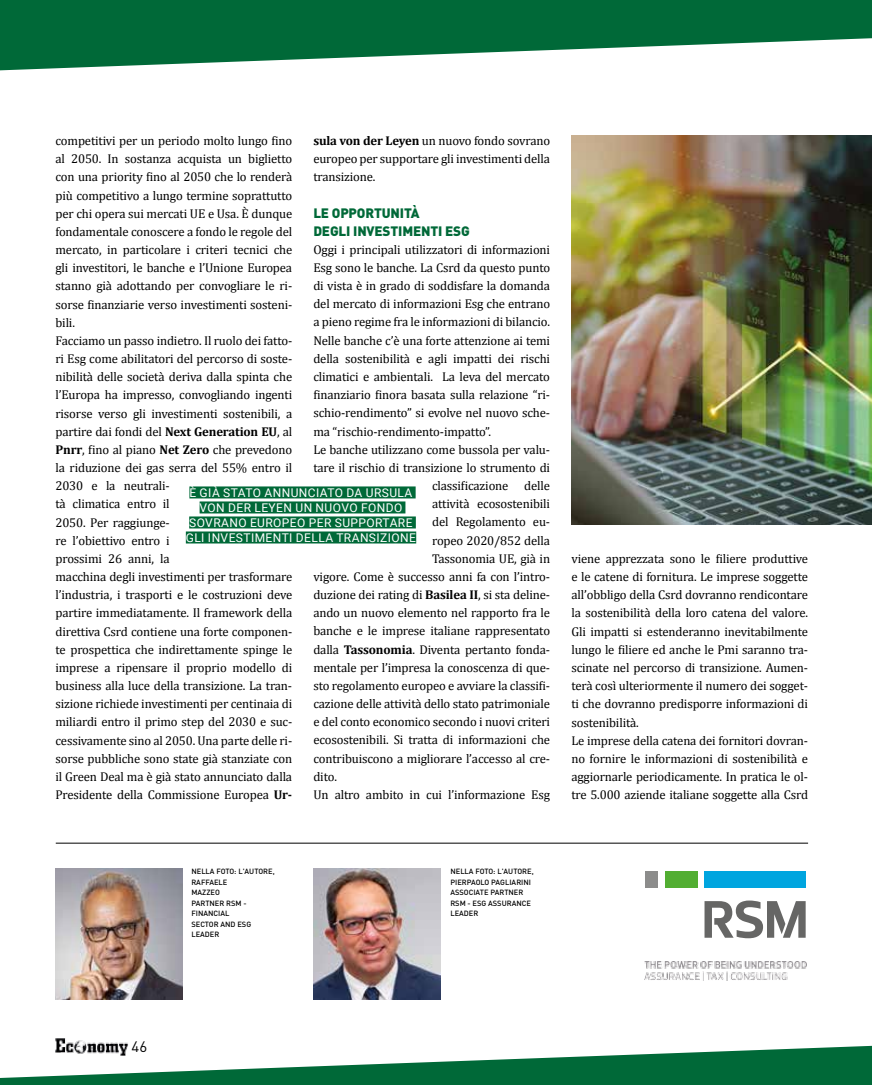
<style>
.page{position:relative;width:872px;height:1085px;background:#fff}
.page>*{position:absolute;margin:0;border:0;box-sizing:border-box;transform-origin:0 0}
.t1{font:15px "DIN";color:#000}
.t2{font:900 13.5px/18.1px "DIN";letter-spacing:-.01em;color:#006938}
.t3{font:12.75px/18.1px "Cambria";letter-spacing:-.01em;color:#000}
.t4{font:12px/15px "Roboto";letter-spacing:.035em;color:#fff;text-align:center}
.t5{font:500 7.5px/10.5px "DIN";color:#000}
.s1{font-weight:700}
</style>
<div class="page">
<svg style="left:0;top:1045px;width:872px;height:39px;fill:#006938"></svg>
<svg style="left:0;top:0;width:872px;height:71px;fill:#006938"></svg>
<img style="left:53px;top:1038px;width:76px;height:18px">
<img style="left:56px;top:868px;width:126px;height:131px">
<img style="left:313px;top:868px;width:127px;height:131px">
<hr style="left:56px;top:842px;width:752px;height:1px;background:#000">
<div style="left:704px;top:870px;width:101px;height:17px;background:#00a5df"></div>
<div style="left:645px;top:870px;width:13px;height:17px;background:#8c8c8b"></div>
<div style="left:665px;top:870px;width:32px;height:17px;background:#52ae32"></div>
<svg style="left:704px;top:900px;width:101px;height:38px"></svg>
<img style="left:644px;top:961px;width:162px;height:19px">
<div style="left:189px;top:486px;width:226px;height:12px;background:#006938"></div>
<div style="left:200px;top:501px;width:205px;height:12px;background:#006938"></div>
<div style="left:189px;top:516px;width:227px;height:12px;background:#006938"></div>
<div style="left:186px;top:531px;width:230px;height:12px;background:#006938"></div>
<img style="left:571px;top:136px;width:301px;height:388px">
<p class="t3" style="left:313px;top:131px;width:238px;text-align:justify"><span class="s1">sula von der Leyen</span> un nuovo fondo sovrano europeo per supportare gli investimenti della transizione.</p>
<p class="t2" style="left:313px;top:203px;width:158px">LE OPPORTUNITÀ<br>DEGLI INVESTIMENTI ESG</p>
<p class="t3" style="left:313px;top:240px;width:238px">Oggi i principali utilizzatori di informazioni</p>
<p class="t3" style="left:313px;top:258px;width:238px">Esg sono le banche. La Csrd da questo punto</p>
<p class="t3" style="left:313px;top:276px;width:238px">di vista è in grado di soddisfare la domanda</p>
<p class="t3" style="left:313px;top:295px;width:238px">del mercato di informazioni Esg che entrano</p>
<p class="t3" style="left:313px;top:313px;width:238px">a pieno regime fra le informazioni di bilancio.</p>
<p class="t3" style="left:313px;top:331px;width:238px">Nelle banche c’è una forte attenzione ai temi</p>
<p class="t3" style="left:313px;top:349px;width:238px">della sostenibilità e agli impatti dei rischi</p>
<p class="t3" style="left:313px;top:367px;width:238px">climatici e ambientali. La leva del mercato</p>
<p class="t3" style="left:313px;top:385px;width:238px">finanziario finora basata sulla relazione “ri-</p>
<p class="t3" style="left:313px;top:404px;width:238px">schio-rendimento” si evolve nel nuovo sche-</p>
<p class="t3" style="left:313px;top:422px;width:179px">ma “rischio-rendimento-impatto”.</p>
<p class="t3" style="left:313px;top:440px;width:238px">Le banche utilizzano come bussola per valu-</p>
<p class="t3" style="left:313px;top:458px;width:238px">tare il rischio di transizione lo strumento di</p>
<p class="t3" style="left:432px;top:476px;width:120px">classificazione delle</p>
<p class="t3" style="left:432px;top:494px;width:119px">attività ecosostenibili</p>
<p class="t3" style="left:432px;top:513px;width:119px">del Regolamento eu-</p>
<p class="t3" style="left:432px;top:531px;width:120px">ropeo 2020/852 della</p>
<p class="t3" style="left:432px;top:549px;width:120px">Tassonomia UE, già in</p>
<p class="t3" style="left:313px;top:567px;width:238px">vigore. Come è successo anni fa con l’intro-</p>
<p class="t3" style="left:313px;top:585px;width:238px">duzione dei rating di <span class="s1">Basilea II</span>, si sta deline-</p>
<p class="t3" style="left:313px;top:603px;width:238px">ando un nuovo elemento nel rapporto fra le</p>
<p class="t3" style="left:313px;top:621px;width:238px">banche e le imprese italiane rappresentato</p>
<p class="t3" style="left:313px;top:640px;width:238px">dalla <span class="s1">Tassonomia</span>. Diventa pertanto fonda-</p>
<p class="t3" style="left:313px;top:658px;width:238px">mentale per l’impresa la conoscenza di que-</p>
<p class="t3" style="left:313px;top:676px;width:238px">sto regolamento europeo e avviare la classifi-</p>
<p class="t3" style="left:313px;top:694px;width:238px">cazione delle attività dello stato patrimoniale</p>
<p class="t3" style="left:313px;top:712px;width:238px">e del conto economico secondo i nuovi criteri</p>
<p class="t3" style="left:313px;top:730px;width:238px">ecosostenibili. Si tratta di informazioni che</p>
<p class="t3" style="left:313px;top:749px;width:238px">contribuiscono a migliorare l’accesso al cre-</p>
<p class="t3" style="left:313px;top:767px;width:25px">dito.</p>
<p class="t3" style="left:313px;top:785px;width:238px">Un altro ambito in cui l’informazione Esg</p>
<p class="t3" style="left:55px;top:131px;width:238px">competitivi per un periodo molto lungo fino al 2050. In sostanza acquista un biglietto con una priority fino al 2050 che lo renderà più competitivo a lungo termine soprattutto per chi opera sui mercati UE e Usa. È dunque fondamentale conoscere a fondo le regole del mercato, in particolare i criteri tecnici che gli investitori, le banche e l’Unione Europea stanno già adottando per convogliare le ri&shy;sorse finanziarie verso investimenti sosteni&shy;bili.<br>Facciamo un passo indietro. Il ruolo dei fatto&shy;ri Esg come abilitatori del percorso di soste&shy;nibilità delle società deriva dalla spinta che l’Europa ha impresso, convogliando ingenti risorse verso gli investimenti sostenibili, a partire dai fondi del <span class="s1">Next Generation EU</span>, al <span class="s1">Pnrr</span>, fino al piano <span class="s1">Net Zero</span> che prevedono la riduzione dei gas serra del 55% entro il 2030 e la neutrali-<br>tà climatica entro il<br>2050. Per raggiunge-<br>re l’obiettivo entro i<br>prossimi 26 anni, la<br>macchina degli investimenti per trasformare l’industria, i trasporti e le costruzioni deve partire immediatamente. Il framework della direttiva Csrd contiene una forte componen&shy;te prospettica che indirettamente spinge le imprese a ripensare il proprio modello di business alla luce della transizione. La tran&shy;sizione richiede investimenti per centinaia di miliardi entro il primo step del 2030 e suc&shy;cessivamente sino al 2050. Una parte delle ri&shy;sorse pubbliche sono state già stanziate con il Green Deal ma è già stato annunciato dalla Presidente della Commissione Europea <span class="s1">Ur-</span></p>
<p class="t4" style="left:186px;top:484px;width:232px">È GIÀ STATO ANNUNCIATO DA URSULA<br>VON DER LEYEN UN NUOVO FONDO<br>SOVRANO EUROPEO PER SUPPORTARE<br>GLI INVESTIMENTI DELLA TRANSIZIONE</p>
<p class="t3" style="left:571px;top:549px;width:238px">viene apprezzata sono le filiere produttive e le catene di fornitura. Le imprese soggette all’obbligo della Csrd dovranno rendicontare la sostenibilità della loro catena del valore.<br>Gli impatti si estenderanno inevitabilmente lungo le filiere ed anche le Pmi saranno tra&shy;scinate nel percorso di transizione. Aumen&shy;terà così ulteriormente il numero dei sogget&shy;ti che dovranno predisporre informazioni di sostenibilità.<br>Le imprese della catena dei fornitori dovran&shy;no fornire le informazioni di sostenibilità e aggiornarle periodicamente. In pratica le ol&shy;tre 5.000 aziende italiane soggette alla Csrd</p>
<p class="t5" style="left:191px;top:865px;width:85px">NELLA FOTO: L'AUTORE,<br>RAFFAELE<br>MAZZEO<br>PARTNER RSM -<br>FINANCIAL<br>SECTOR AND ESG<br>LEADER</p>
<p class="t5" style="left:450px;top:865px;width:85px">NELLA FOTO: L'AUTORE,<br>PIERPAOLO PAGLIARINI<br>ASSOCIATE PARTNER<br>RSM - ESG ASSURANCE<br>LEADER</p>
<p class="t1" style="left:132px;top:1037px;width:17px">46</p>
</div>
